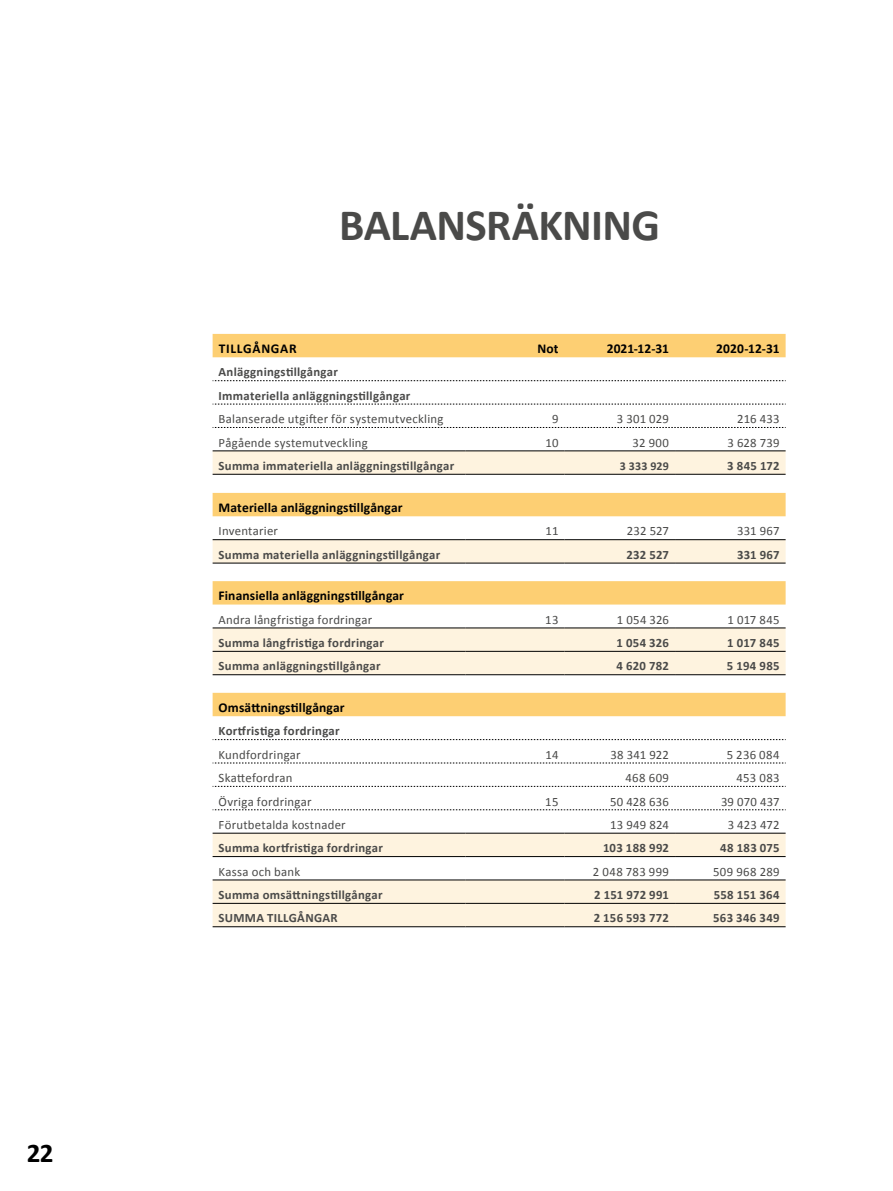
<style>
.page{position:relative;width:893px;height:1191px;background:#fff}
.page>*{position:absolute;margin:0;border:0;box-sizing:border-box;transform-origin:0 0}
.t1{font:700 45px "Calibri";letter-spacing:-.015em;color:#4a4a49}
.t2{font:700 27px "Calibri";color:#000}
.t3{font:700 13.5px "Calibri";letter-spacing:.01em;color:#000}
.t4{font:700 13.5px "Calibri";letter-spacing:.05em;color:#000}
.t5{font:700 12.75px/23.4px "Calibri";letter-spacing:.02em;color:#4a4a49}
.t6{font:12.75px "Calibri";letter-spacing:.02em;color:#4a4a49}
.t7{font:700 12px "Calibri";letter-spacing:.02em;color:#4a4a49}
</style>
<div class="page">
<svg style="left:213px;top:334px;width:573px;height:70px"></svg>
<svg style="left:213px;top:451px;width:573px;height:475px"></svg>
<hr style="left:213px;top:674px;width:253px;height:1px;background:#000">
<hr style="left:466px;top:674px;width:98px;height:1px;background:#000">
<hr style="left:564px;top:674px;width:111px;height:1px;background:#000">
<hr style="left:675px;top:674px;width:111px;height:1px;background:#000">
<hr style="left:213px;top:833px;width:253px;height:1px;background:#000">
<hr style="left:466px;top:833px;width:98px;height:1px;background:#000">
<hr style="left:564px;top:833px;width:111px;height:1px;background:#000">
<hr style="left:675px;top:833px;width:111px;height:1px;background:#000">
<hr style="left:213px;top:856px;width:253px;height:1px;background:#000">
<hr style="left:466px;top:856px;width:98px;height:1px;background:#000">
<hr style="left:564px;top:856px;width:111px;height:1px;background:#000">
<hr style="left:675px;top:856px;width:111px;height:1px;background:#000">
<hr style="left:213px;top:879px;width:253px;height:1px;background:#000">
<hr style="left:466px;top:879px;width:98px;height:1px;background:#000">
<hr style="left:564px;top:879px;width:111px;height:1px;background:#000">
<hr style="left:675px;top:879px;width:111px;height:1px;background:#000">
<svg style="left:213px;top:380px;width:573px;height:1px"></svg>
<svg style="left:213px;top:404px;width:573px;height:1px"></svg>
<svg style="left:213px;top:427px;width:573px;height:1px"></svg>
<hr style="left:213px;top:450px;width:253px;height:1px;background:#000">
<hr style="left:466px;top:450px;width:98px;height:1px;background:#000">
<hr style="left:564px;top:450px;width:111px;height:1px;background:#000">
<hr style="left:675px;top:450px;width:111px;height:1px;background:#000">
<hr style="left:213px;top:474px;width:253px;height:1px;background:#000">
<hr style="left:466px;top:474px;width:98px;height:1px;background:#000">
<hr style="left:564px;top:474px;width:111px;height:1px;background:#000">
<hr style="left:675px;top:474px;width:111px;height:1px;background:#000">
<svg style="left:213px;top:739px;width:573px;height:1px"></svg>
<svg style="left:213px;top:762px;width:573px;height:1px"></svg>
<svg style="left:213px;top:786px;width:573px;height:1px"></svg>
<svg style="left:213px;top:809px;width:573px;height:1px"></svg>
<hr style="left:213px;top:903px;width:253px;height:1px;background:#000">
<hr style="left:466px;top:903px;width:98px;height:1px;background:#000">
<hr style="left:564px;top:903px;width:111px;height:1px;background:#000">
<hr style="left:675px;top:903px;width:111px;height:1px;background:#000">
<hr style="left:213px;top:926px;width:253px;height:1px;background:#000">
<hr style="left:466px;top:926px;width:98px;height:1px;background:#000">
<hr style="left:564px;top:926px;width:111px;height:1px;background:#000">
<hr style="left:675px;top:926px;width:111px;height:1px;background:#000">
<hr style="left:213px;top:539px;width:253px;height:1px;background:#000">
<hr style="left:466px;top:539px;width:98px;height:1px;background:#000">
<hr style="left:564px;top:539px;width:111px;height:1px;background:#000">
<hr style="left:675px;top:539px;width:111px;height:1px;background:#000">
<hr style="left:213px;top:563px;width:253px;height:1px;background:#000">
<hr style="left:466px;top:563px;width:98px;height:1px;background:#000">
<hr style="left:564px;top:563px;width:111px;height:1px;background:#000">
<hr style="left:675px;top:563px;width:111px;height:1px;background:#000">
<hr style="left:213px;top:627px;width:253px;height:1px;background:#000">
<hr style="left:213px;top:651px;width:253px;height:1px;background:#000">
<hr style="left:466px;top:627px;width:98px;height:1px;background:#000">
<hr style="left:466px;top:651px;width:98px;height:1px;background:#000">
<hr style="left:564px;top:627px;width:111px;height:1px;background:#000">
<hr style="left:675px;top:627px;width:111px;height:1px;background:#000">
<hr style="left:564px;top:651px;width:111px;height:1px;background:#000">
<hr style="left:675px;top:651px;width:111px;height:1px;background:#000">
<h2 class="t2" style="left:27px;top:1133px;width:28px">22</h2>
<h1 class="t1" style="left:339px;top:193px;width:322px">BALANSRÄKNING</h1>
<p class="t4" style="left:219px;top:339px;width:79px">TILLGÅNGAR</p>
<p class="t3" style="left:537px;top:339px;width:23px">Not</p>
<p class="t3" style="left:607px;top:339px;width:64px">2021-12-31</p>
<p class="t3" style="left:716px;top:339px;width:65px">2020-12-31</p>
<p class="t5" style="left:219px;top:360px;width:193px">Anläggningstillgångar<br>Immateriella anläggningstillgångar</p>
<p class="t6" style="left:219px;top:410px;width:226px">Balanserade utgifter för systemutveckling</p>
<p class="t6" style="left:552px;top:410px;width:8px">9</p>
<p class="t6" style="left:617px;top:410px;width:54px">3 301 029</p>
<p class="t6" style="left:737px;top:410px;width:44px">216 433</p>
<p class="t6" style="left:219px;top:433px;width:151px">Pågående systemutveckling</p>
<p class="t6" style="left:545px;top:433px;width:15px">10</p>
<p class="t6" style="left:633px;top:433px;width:38px">32 900</p>
<p class="t6" style="left:727px;top:433px;width:54px">3 628 739</p>
<p class="t5" style="left:219px;top:453px;width:237px">Summa immateriella anläggningstillgångar</p>
<p class="t7" style="left:620px;top:457px;width:51px">3 333 929</p>
<p class="t5" style="left:727px;top:453px;width:54px">3 845 172</p>
<p class="t3" style="left:219px;top:498px;width:186px">Materiella anläggningstillgångar</p>
<p class="t6" style="left:219px;top:522px;width:61px">Inventarier</p>
<p class="t6" style="left:545px;top:522px;width:14px">11</p>
<p class="t6" style="left:627px;top:522px;width:44px">232 527</p>
<p class="t6" style="left:737px;top:522px;width:44px">331 967</p>
<p class="t5" style="left:219px;top:542px;width:223px">Summa materiella anläggningstillgångar</p>
<p class="t5" style="left:626px;top:542px;width:44px">232 527</p>
<p class="t5" style="left:737px;top:542px;width:44px">331 967</p>
<p class="t3" style="left:219px;top:586px;width:187px">Finansiella anläggningstillgångar</p>
<p class="t6" style="left:219px;top:610px;width:155px">Andra långfristiga fordringar</p>
<p class="t6" style="left:545px;top:610px;width:15px">13</p>
<p class="t6" style="left:617px;top:610px;width:54px">1 054 326</p>
<p class="t6" style="left:727px;top:610px;width:54px">1 017 845</p>
<p class="t5" style="left:219px;top:630px;width:167px">Summa långfristiga fordringar</p>
<p class="t5" style="left:616px;top:630px;width:54px">1 054 326</p>
<p class="t5" style="left:727px;top:630px;width:54px">1 017 845</p>
<p class="t5" style="left:219px;top:654px;width:163px">Summa anläggningstillgångar</p>
<p class="t5" style="left:617px;top:654px;width:54px">4 620 782</p>
<p class="t5" style="left:727px;top:654px;width:54px">5 194 985</p>
<p class="t3" style="left:219px;top:698px;width:128px">Omsättningstillgångar</p>
<p class="t5" style="left:219px;top:719px;width:123px">Kortfristiga fordringar</p>
<p class="t6" style="left:219px;top:745px;width:84px">Kundfordringar</p>
<p class="t6" style="left:546px;top:745px;width:14px">14</p>
<p class="t6" style="left:610px;top:745px;width:60px">38 341 922</p>
<p class="t6" style="left:727px;top:745px;width:54px">5 236 084</p>
<p class="t6" style="left:219px;top:769px;width:75px">Skattefordran</p>
<p class="t6" style="left:625px;top:769px;width:45px">468 609</p>
<p class="t6" style="left:737px;top:769px;width:44px">453 083</p>
<p class="t6" style="left:219px;top:792px;width:94px">Övriga fordringar</p>
<p class="t6" style="left:545px;top:792px;width:15px">15</p>
<p class="t6" style="left:610px;top:792px;width:61px">50 428 636</p>
<p class="t6" style="left:721px;top:792px;width:60px">39 070 437</p>
<p class="t6" style="left:219px;top:816px;width:129px">Förutbetalda kostnader</p>
<p class="t6" style="left:610px;top:816px;width:60px">13 949 824</p>
<p class="t6" style="left:728px;top:816px;width:53px">3 423 472</p>
<p class="t5" style="left:219px;top:836px;width:166px">Summa kortfristiga fordringar</p>
<p class="t5" style="left:603px;top:836px;width:68px">103 188 992</p>
<p class="t5" style="left:720px;top:836px;width:61px">48 183 075</p>
<p class="t6" style="left:219px;top:862px;width:83px">Kassa och bank</p>
<p class="t6" style="left:593px;top:862px;width:78px">2 048 783 999</p>
<p class="t6" style="left:713px;top:862px;width:68px">509 968 289</p>
<p class="t5" style="left:219px;top:882px;width:165px">Summa omsättningstillgångar</p>
<p class="t5" style="left:594px;top:882px;width:76px">2 151 972 991</p>
<p class="t5" style="left:714px;top:882px;width:67px">558 151 364</p>
<p class="t5" style="left:219px;top:906px;width:120px">SUMMA TILLGÅNGAR</p>
<p class="t5" style="left:594px;top:906px;width:77px">2 156 593 772</p>
<p class="t5" style="left:713px;top:906px;width:68px">563 346 349</p>
</div>
